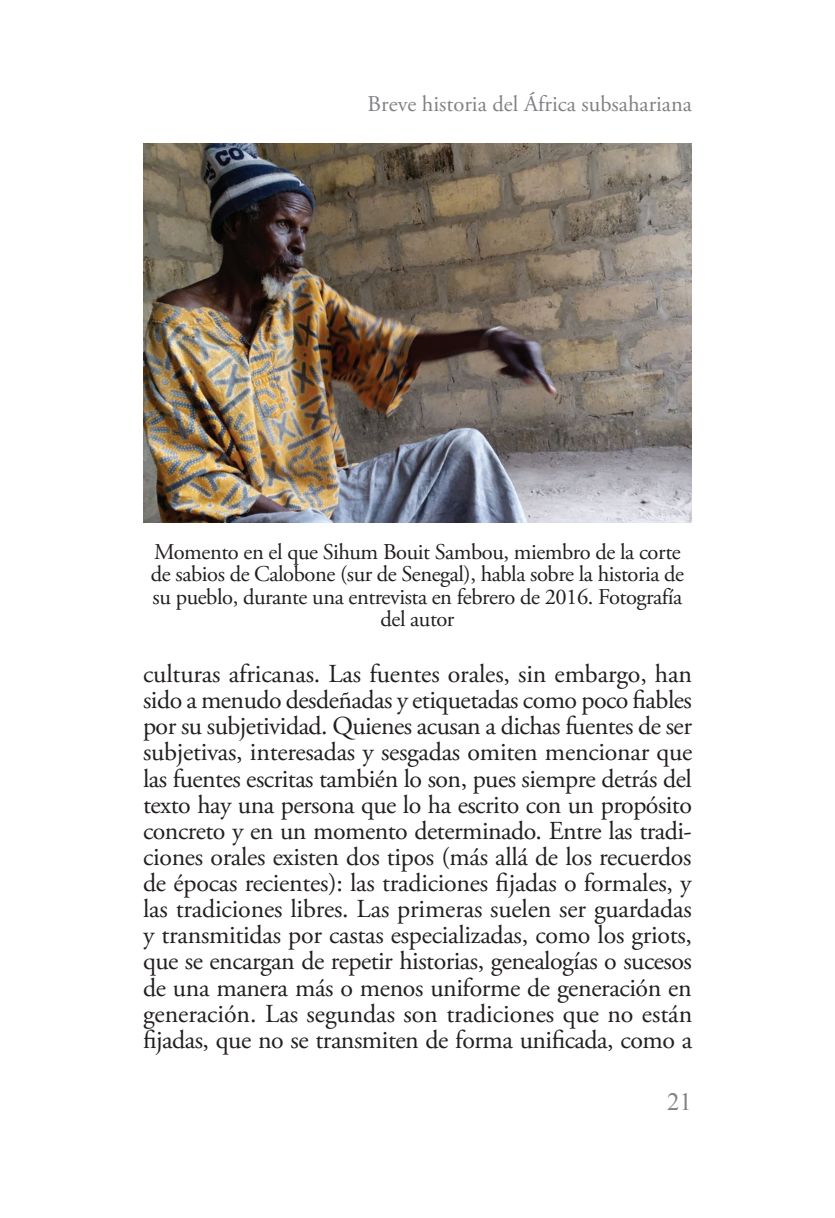
<style>
.page{position:relative;width:835px;height:1218px;background:#fff}
.page>*{position:absolute;margin:0;border:0;box-sizing:border-box;transform-origin:0 0}
.t1{font:25.88px/26.1px "Adobe Garamond Pro";letter-spacing:-.02em;color:#231f20;text-align:justify}
.t2{font:24.75px "Times New Roman";color:#808285}
.t3{font:22.5px/22.5px "Adobe Garamond Pro";letter-spacing:-.02em;color:#231f20;text-align:center}
.t4{font:22.5px "Adobe Garamond Pro";color:#808285}
</style>
<div class="page">
<img style="left:143px;top:143px;width:548px;height:379px">
<p class="t4" style="left:367px;top:90px;width:326px">Breve historia del África subsahariana</p>
<p class="t3" style="left:151px;top:541px;width:534px">Momento en el que Sihum Bouit Sambou, miembro de la corte de sabios de Calobone (sur de Senegal), habla sobre la historia de su pueblo, durante una entrevista en febrero de 2016. Fotografía del autor</p>
<p class="t1" style="left:143px;top:661px;width:550px">culturas africanas. Las fuentes orales, sin embargo, han sido a menudo desdeñadas y etiquetadas como poco fiables por su subjetividad. Quienes acusan a dichas fuentes de ser subjetivas, interesadas y sesgadas omiten mencionar que las fuentes escritas también lo son, pues siempre detrás del texto hay una persona que lo ha escrito con un propósito concreto y en un momento determinado. Entre las tradi&shy;ciones orales existen dos tipos (más allá de los recuerdos de épocas recientes): las tradiciones fijadas o formales, y las tradiciones libres. Las primeras suelen ser guardadas y transmitidas por castas especializadas, como los griots, que se encargan de repetir historias, genealogías o sucesos de una manera más o menos uniforme de generación en generación. Las segundas son tradiciones que no están fijadas, que no se transmiten de forma unificada, como a</p>
<p class="t2" style="left:667px;top:1085px;width:26px">21</p>
</div>
